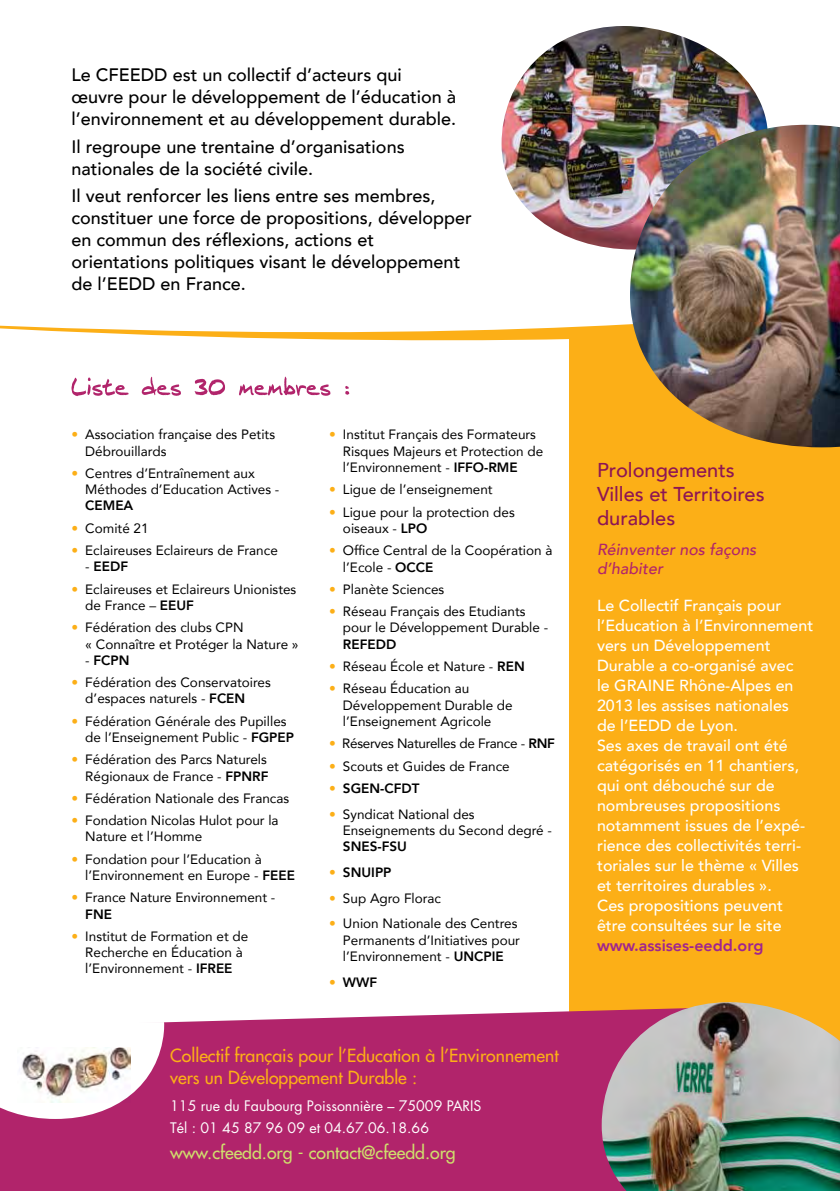
<style>
.page{position:relative;width:840px;height:1191px;background:#fff}
.page>*{position:absolute;margin:0;border:0;box-sizing:border-box;transform-origin:0 0}
.t1{font:500 20px/24px "Avenir";color:#8d1554}
.t2{font:500 18px/22px "Avenir";color:#000}
.t3{font:17.6px/21.2px "Futura";color:#fcaf17}
.t4{font:17.6px "Futura";color:#cfde6d}
.t5{font:500 16px/20px "Avenir";color:#fff}
.t6{font:italic 500 16px/18.4px "Avenir";color:#b1246b}
.t7{font:800 16px "Avenir";color:#9f248f}
.t8{font:14.2px/22px "Futura";color:#fff}
.t9{font:13.6px/16.2px "Avenir";color:#000}
.t10{font:800 13.6px "Avenir";color:#000}
.t11{font:13.6px "Avenir";letter-spacing:-.02em;color:#000}
.s1{font-weight:300;color:#fcaf17}
.s2{font-weight:400}
.s3{font-weight:800}
</style>
<div class="page">
<div style="left:569px;top:335px;width:270px;height:856px;background:#fcaf17"></div>
<svg style="left:0;top:324px;width:629px;height:17px"></svg>
<div style="left:0;top:1010px;width:601px;height:181px;background:#b1246b"></div>
<img style="left:501px;top:26px;width:266px;height:223px">
<img style="left:601px;top:1002px;width:238px;height:189px">
<svg style="left:0;top:1010px;width:166px;height:109px"></svg>
<img style="left:629px;top:125px;width:210px;height:322px">
<img style="left:17px;top:1047px;width:113px;height:56px">
<svg style="left:71px;top:376px;width:278px;height:20px"></svg>
<h2 class="t2" style="left:71px;top:63px;width:386px">Le CFEEDD est un collectif d’acteurs qui œuvre pour le développement de l’éducation à l’environnement et au développement durable.</h2>
<h2 class="t2" style="left:71px;top:134px;width:334px">Il regroupe une trentaine d’organisations nationales de la société civile.</h2>
<h2 class="t2" style="left:71px;top:184px;width:401px">Il veut renforcer les liens entre ses membres, constituer une force de propositions, développer en commun des réflexions, actions et orientations politiques visant le développement de l’EEDD en France.</h2>
<p class="t9" style="left:85px;top:426px;width:191px;text-indent:-14px"><span class="s1">•</span> Association française des Petits<br>Débrouillards</p>
<p class="t9" style="left:85px;top:465px;width:195px;text-indent:-14px"><span class="s1">•</span> Centres d’Entraînement aux<br>Méthodes d’Education Actives -</p>
<p class="t10" style="left:85px;top:493px;width:49px">CEMEA</p>
<p class="t9" style="left:71px;top:519px;width:79px"><span class="s1">•</span> Comité 21</p>
<p class="t9" style="left:71px;top:542px;width:208px"><span class="s1">•</span> Eclaireuses Eclaireurs de France</p>
<p class="t10" style="left:85px;top:554px;width:44px"><span class="s2">-</span> EEDF</p>
<p class="t9" style="left:85px;top:580px;width:212px;text-indent:-14px"><span class="s1">•</span> Eclaireuses et Eclaireurs Unionistes de France – <span class="s3">EEUF</span></p>
<p class="t9" style="left:85px;top:619px;width:215px;text-indent:-14px"><span class="s1">•</span> Fédération des clubs CPN<br>« Connaître et Protéger la Nature »</p>
<p class="t10" style="left:85px;top:647px;width:46px"><span class="s2">-</span> FCPN</p>
<p class="t9" style="left:85px;top:674px;width:187px;text-indent:-14px"><span class="s1">•</span> Fédération des Conservatoires d’espaces naturels - <span class="s3">FCEN</span></p>
<p class="t9" style="left:85px;top:712px;width:210px;text-indent:-14px"><span class="s1">•</span> Fédération Générale des Pupilles de l’Enseignement Public - <span class="s3">FGPEP</span></p>
<p class="t9" style="left:71px;top:751px;width:198px;text-align:right"><span class="s1">•</span> Fédération des Parcs Naturels<br>Régionaux de France - <span class="s3">FPNRF</span></p>
<p class="t9" style="left:71px;top:789px;width:219px"><span class="s1">•</span> Fédération Nationale des Francas</p>
<p class="t9" style="left:85px;top:812px;width:195px;text-indent:-14px"><span class="s1">•</span> Fondation Nicolas Hulot pour la<br>Nature et l’Homme</p>
<p class="t9" style="left:85px;top:850px;width:211px;text-indent:-14px"><span class="s1">•</span> Fondation pour l’Education à l’Environnement en Europe - <span class="s3">FEEE</span></p>
<p class="t9" style="left:85px;top:889px;width:191px;text-indent:-14px"><span class="s1">•</span> France Nature Environnement -<br><span class="s3">FNE</span></p>
<p class="t9" style="left:85px;top:927px;width:164px;text-indent:-14px"><span class="s1">•</span> Institut de Formation et de<br>Recherche en Éducation à l’Environnement - <span class="s3">IFREE</span></p>
<p class="t9" style="left:343px;top:426px;width:202px;text-indent:-14px"><span class="s1">•</span> Institut Français des Formateurs<br>Risques Majeurs et Protection de l’Environnement - <span class="s3">IFFO-RME</span></p>
<p class="t9" style="left:329px;top:481px;width:165px"><span class="s1">•</span> Ligue de l’enseignement</p>
<p class="t9" style="left:343px;top:503px;width:173px;text-indent:-14px"><span class="s1">•</span> Ligue pour la protection des oiseaux - <span class="s3">LPO</span></p>
<p class="t9" style="left:343px;top:542px;width:211px;text-indent:-14px"><span class="s1">•</span> Office Central de la Coopération à l’Ecole - <span class="s3">OCCE</span></p>
<p class="t9" style="left:329px;top:580px;width:117px"><span class="s1">•</span> Planète Sciences</p>
<p class="t9" style="left:343px;top:603px;width:207px;text-indent:-14px"><span class="s1">•</span> Réseau Français des Etudiants pour le Développement Durable -</p>
<p class="t10" style="left:343px;top:631px;width:55px">REFEDD</p>
<p class="t9" style="left:329px;top:658px;width:197px"><span class="s1">•</span> Réseau École et Nature - <span class="s3">REN</span></p>
<p class="t9" style="left:343px;top:680px;width:171px;text-indent:-14px"><span class="s1">•</span> Réseau Éducation au<br>Développement Durable de l’Enseignement Agricole</p>
<p class="t11" style="left:329px;top:732px;width:227px"><span class="s1">•</span> Réserves Naturelles de France - <span class="s3">RNF</span></p>
<p class="t9" style="left:329px;top:757px;width:182px"><span class="s1">•</span> Scouts et Guides de France</p>
<p class="t10" style="left:329px;top:776px;width:92px"><span class="s1">•</span> SGEN-CFDT</p>
<p class="t9" style="left:343px;top:805px;width:210px;text-indent:-14px"><span class="s1">•</span> Syndicat National des<br>Enseignements du Second degré -</p>
<p class="t10" style="left:343px;top:834px;width:65px">SNES-FSU</p>
<p class="t10" style="left:329px;top:859px;width:64px"><span class="s1">•</span> SNUIPP</p>
<p class="t9" style="left:329px;top:889px;width:113px"><span class="s1">•</span> Sup Agro Florac</p>
<p class="t9" style="left:343px;top:915px;width:178px;text-indent:-14px"><span class="s1">•</span> Union Nationale des Centres<br>Permanents d’Initiatives pour l’Environnement - <span class="s3">UNCPIE</span></p>
<p class="t10" style="left:329px;top:969px;width:50px"><span class="s1">•</span> WWF</p>
<p class="t3" style="left:170px;top:1045px;width:389px">Collectif français pour l’Education à l’Environnement vers un Développement Durable :</p>
<p class="t8" style="left:170px;top:1094px;width:312px">115 rue du Faubourg Poissonnière – 75009 PARIS<br>Tél : 01 45 87 96 09 et 04.67.06.18.66</p>
<p class="t4" style="left:170px;top:1140px;width:287px">www.cfeedd.org - contact@cfeedd.org</p>
<h1 class="t1" style="left:596px;top:457px;width:169px">Prolongements<br>Villes et Territoires durables</h1>
<p class="t6" style="left:596px;top:541px;width:161px">Réinventer nos façons d’habiter</p>
<p class="t5" style="left:596px;top:594px;width:217px">Le Collectif Français pour l’Education à l’Environnement vers un Développement<br>Durable a co-organisé avec<br>le GRAINE Rhône-Alpes en<br>2013 les assises nationales<br>de l’EEDD de Lyon.<br>Ses axes de travail ont été catégorisés en 11 chantiers, qui ont débouché sur de nombreuses propositions notamment issues de l’expé&shy;rience des collectivités terri&shy;toriales sur le thème « Villes et territoires durables ».<br>Ces propositions peuvent être consultées sur le site</p>
<p class="t7" style="left:596px;top:930px;width:168px">www.assises-eedd.org</p>
</div>
